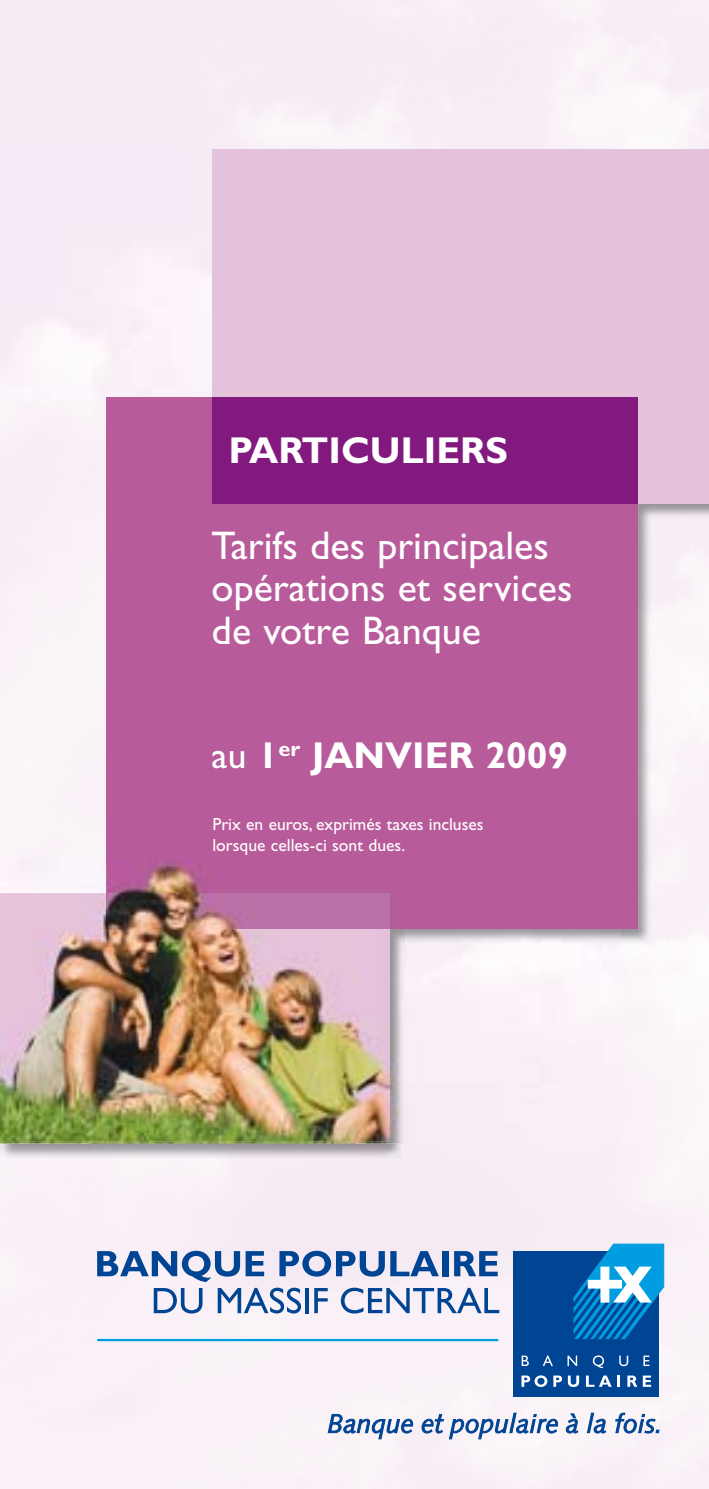
<style>
.page{position:relative;width:709px;height:1489px;background:#fff}
.page>*{position:absolute;margin:0;border:0;box-sizing:border-box;transform-origin:0 0}
.t1{font:40px/42.5px "Gill Sans";color:#fff}
.t2{font:700 37.5px "Gill Sans";color:#fff}
.t3{font:17.5px/21px "Gill Sans";color:#fff}
.s1{font-weight:400}
</style>
<div class="page">
<div style="left:0;top:1157px;width:709px;height:331px;background:#f9f1f7"></div>
<div style="left:513px;top:1250px;width:146px;height:146px;background:#004494"></div>
<svg style="left:565px;top:1242px;width:99px;height:106px"></svg>
<svg style="left:521px;top:1355px;width:8px;height:10px"></svg>
<svg style="left:543px;top:1355px;width:10px;height:10px"></svg>
<svg style="left:567px;top:1355px;width:10px;height:10px"></svg>
<svg style="left:593px;top:1355px;width:11px;height:12px"></svg>
<svg style="left:619px;top:1355px;width:9px;height:10px"></svg>
<svg style="left:643px;top:1355px;width:6px;height:10px"></svg>
<svg style="left:521px;top:1375px;width:26px;height:11px"></svg>
<svg style="left:553px;top:1375px;width:9px;height:11px"></svg>
<svg style="left:568px;top:1375px;width:11px;height:11px"></svg>
<svg style="left:586px;top:1375px;width:25px;height:11px"></svg>
<svg style="left:617px;top:1375px;width:3px;height:11px"></svg>
<svg style="left:627px;top:1375px;width:24px;height:11px"></svg>
<svg style="left:327px;top:1413px;width:86px;height:26px"></svg>
<svg style="left:421px;top:1412px;width:137px;height:27px"></svg>
<svg style="left:565px;top:1413px;width:13px;height:20px"></svg>
<svg style="left:586px;top:1412px;width:20px;height:21px"></svg>
<svg style="left:615px;top:1412px;width:44px;height:21px"></svg>
<svg style="left:97px;top:1250px;width:167px;height:31px"></svg>
<svg style="left:279px;top:1250px;width:160px;height:26px;background:#869fc8"></svg>
<div style="left:442px;top:1250px;width:6px;height:26px;background:#004494"></div>
<svg style="left:454px;top:1250px;width:43px;height:26px"></svg>
<svg style="left:154px;top:1287px;width:48px;height:26px"></svg>
<svg style="left:218px;top:1287px;width:83px;height:26px"></svg>
<hr style="left:305px;top:1287px;width:4px;height:25px;background:#004494">
<svg style="left:314px;top:1287px;width:14px;height:25px"></svg>
<svg style="left:341px;top:1287px;width:158px;height:26px"></svg>
<hr style="left:97px;top:1338px;width:401px;height:2px;background:#009ee0">
<img style="left:621px;top:503px;width:88px;height:654px">
<img style="left:355px;top:928px;width:266px;height:229px">
<img style="left:0;top:1143px;width:88px;height:14px">
<img style="left:88px;top:1143px;width:267px;height:14px">
<div style="left:106px;top:397px;width:532px;height:531px;background:#b85b9a"></div>
<div style="left:213px;top:149px;width:496px;height:354px;background:#e4c2db"></div>
<div style="left:213px;top:397px;width:425px;height:106px;background:#81197f"></div>
<img style="left:0;top:860px;width:405px;height:283px">
<img style="left:0;top:893px;width:390px;height:248px">
<img style="left:106px;top:860px;width:299px;height:68px">
<img style="left:106px;top:893px;width:284px;height:35px">
<h2 class="t2" style="left:229px;top:428px;width:281px">PARTICULIERS</h2>
<h1 class="t1" style="left:212px;top:524px;width:362px">Tarifs des principales opérations et services de votre Banque</h1>
<h2 class="t2" style="left:212px;top:733px;width:358px"><span class="s1">au</span> 1<sup>er</sup> JANVIER 2009</h2>
<p class="t3" style="left:212px;top:813px;width:273px">Prix en euros, exprimés taxes incluses lorsque celles-ci sont dues.</p>
</div>
